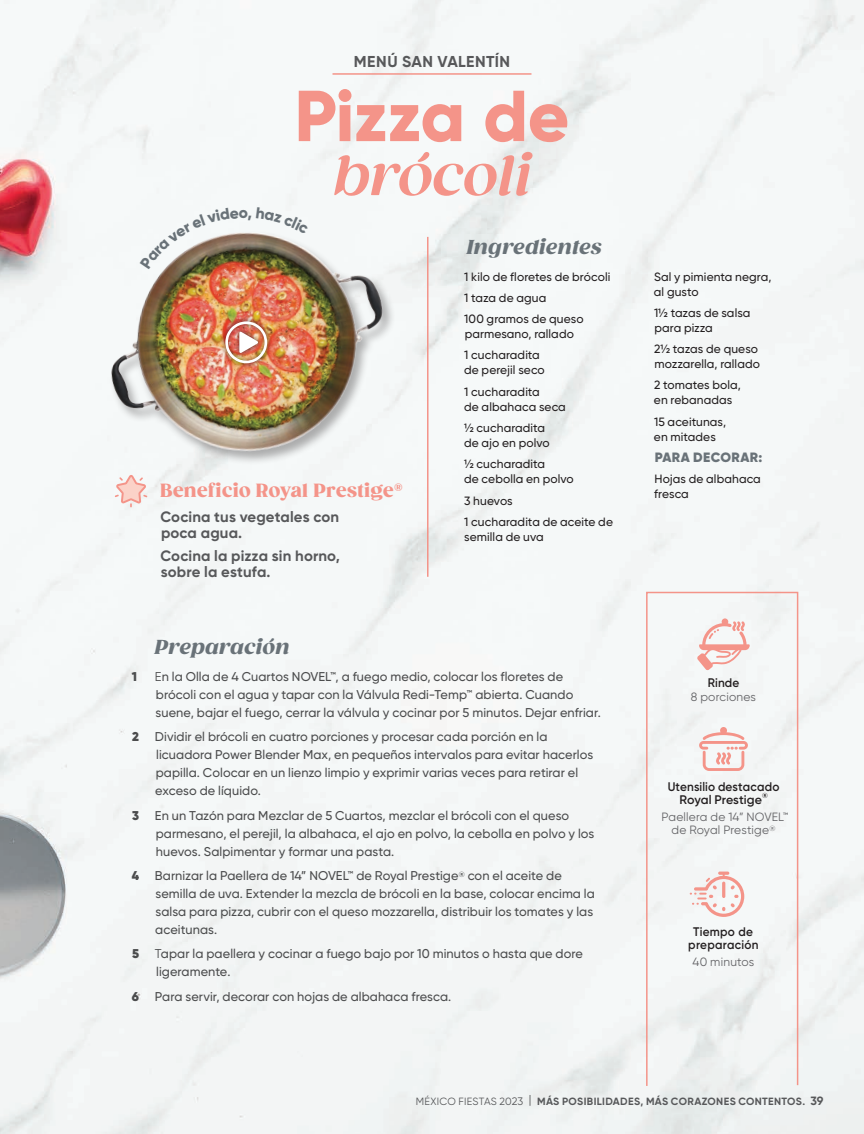
<style>
.page{position:relative;width:864px;height:1134px;background:#fff}
.page>*{position:absolute;margin:0;border:0;box-sizing:border-box;transform-origin:0 0}
.t1{font:800 72px "Gilroy";letter-spacing:-.01em;color:#f49489}
.t2{font:italic 700 54px "Gazpacho";color:#f49489}
.t3{font:italic 900 19.5px "Gazpacho";letter-spacing:.025em;color:#697278}
.t4{font:900 18.45px "Gazpacho";letter-spacing:.02em;color:#f49489}
.t5{font:700 15.75px "Gilroy";letter-spacing:.025em;color:#57585a}
.t6{font:700 15px/16.5px "Gilroy";letter-spacing:.01em;color:#57585a}
.t7{font:900 13.5px "Gilroy";letter-spacing:.025em;color:#697278}
.t8{font:500 12.75px/18px "Gilroy";letter-spacing:.005em;color:#4b4c4d}
.t9{font:900 12.75px "Gilroy";color:#4b4c4d}
.t10{font:600 12.45px/13.5px "Gilroy";letter-spacing:.01em;color:#231f20;text-align:center;scale:.95 1}
.t11{font:500 12px/21.3px "Gilroy";letter-spacing:.01em;color:#231f20}
.t12{font:12px/13.5px "Gilroy";letter-spacing:.015em;color:#636366;text-align:center}
.t13{font:700 10.5px "Gilroy";letter-spacing:.03em;color:#57585a}
.t14{font:600 7.2px "Gilroy";color:#231f20}
.s1{font-weight:400}
.s2{font-weight:900}
.s3{font-weight:400;font-size:10.8px}
.s4{font-family:"Soleil";font-weight:400}
.s5{font-size:12px}
</style>
<div class="page">
<img style="left:0;top:0;width:864px;height:1134px">
<hr style="left:427px;top:237px;width:2px;height:340px;background:#f49489">
<svg style="left:645px;top:591px;width:154px;height:496px"></svg>
<svg style="left:115px;top:476px;width:32px;height:31px"></svg>
<img style="left:93px;top:208px;width:318px;height:268px">
<hr style="left:333px;top:73px;width:198px;height:2px;background:#f49489">
<div style="left:220px;top:316px;width:52px;height:52px;background:#231f20;opacity:.75"></div>
<img style="left:211px;top:306px;width:56px;height:57px">
<svg style="left:140px;top:207px;width:169px;height:62px"></svg>
<p class="t5" style="left:354px;top:51px;width:158px">MENÚ SAN VALENTÍN</p>
<h1 class="t1" style="left:294px;top:71px;width:277px">Pizza de</h1>
<h2 class="t2" style="left:334px;top:144px;width:199px">brócoli</h2>
<h3 class="t4" style="left:160px;top:479px;width:244px">Beneficio Royal Prestige®</h3>
<p class="t6" style="left:160px;top:508px;width:180px">Cocina tus vegetales con poca agua.</p>
<p class="t6" style="left:160px;top:547px;width:181px">Cocina la pizza sin horno, sobre la estufa.</p>
<h3 class="t3" style="left:155px;top:635px;width:136px">Preparación</h3>
<h3 class="t3" style="left:467px;top:236px;width:137px">Ingredientes</h3>
<p class="t11" style="left:464px;top:266px;width:148px">1 kilo de floretes de brócoli<br>1 taza de agua<br>100 gramos de queso</p>
<p class="t11" style="left:464px;top:323px;width:111px">parmesano, rallado<br>1 cucharadita</p>
<p class="t11" style="left:464px;top:359px;width:82px">de perejil seco<br>1 cucharadita</p>
<p class="t11" style="left:464px;top:396px;width:103px">de albahaca seca ½ cucharadita</p>
<p class="t11" style="left:464px;top:432px;width:87px">de ajo en polvo ½ cucharadita</p>
<p class="t11" style="left:464px;top:468px;width:150px">de cebolla en polvo<br>3 huevos<br>1 cucharadita de aceite de</p>
<p class="t11" style="left:464px;top:526px;width:81px">semilla de uva</p>
<p class="t9" style="left:132px;top:669px;width:7px">1</p>
<p class="t8" style="left:155px;top:668px;width:447px"><span class="s1">E</span>n la Olla de 4 Cuartos NOVEL™, a fuego medio, colocar los floretes de brócoli con el agua y tapar con la Válvula Redi-Temp™ abierta. Cuando suene, bajar el fuego, cerrar la válvula y cocinar por 5 minutos. Dejar enfriar.</p>
<p class="t9" style="left:132px;top:729px;width:8px">2</p>
<p class="t8" style="left:155px;top:728px;width:440px">Dividir el brócoli en cuatro porciones y procesar cada porción en la licuadora Power Blender Max, en pequeños intervalos para evitar hacerlos papilla. Colocar en un lienzo limpio y exprimir varias veces para retirar el exceso de líquido.</p>
<p class="t9" style="left:132px;top:807px;width:8px">3</p>
<p class="t8" style="left:155px;top:806px;width:441px">En un Tazón para Mezclar de 5 Cuartos, mezclar el brócoli con el queso parmesano, el perejil, la albahaca, el ajo en polvo, la cebolla en polvo y los huevos. Salpimentar y formar una pasta.</p>
<p class="t8" style="left:155px;top:866px;width:441px;text-indent:-23px"><span class="s2">4</span> Barnizar la Paellera de 14” NOVEL™ de Royal Prestige<sup>®</sup> con el aceite de semilla de uva. Extender la mezcla de brócoli en la base, colocar encima la salsa para pizza, cubrir con el queso mozzarella, distribuir los tomates y las aceitunas.</p>
<p class="t8" style="left:156px;top:945px;width:428px;text-indent:-24px"><span class="s2">5</span> <span class="s1">T</span>apar la paellera y cocinar a fuego bajo por 10 minutos o hasta que dore ligeramente.</p>
<p class="t9" style="left:132px;top:988px;width:9px">6</p>
<p class="t8" style="left:155px;top:987px;width:298px">Para servir, decorar con hojas de albahaca fresca.</p>
<p class="t11" style="left:654px;top:269px;width:119px;line-height:15px">Sal y pimienta negra, al gusto</p>
<p class="t11" style="left:654px;top:305px;width:98px;line-height:15px">1½ tazas de salsa para pizza</p>
<p class="t11" style="left:654px;top:341px;width:107px;line-height:15px">2½ tazas de queso mozzarella, rallado</p>
<p class="t11" style="left:654px;top:378px;width:88px;line-height:15px">2 tomates bola, en rebanadas</p>
<p class="t11" style="left:654px;top:414px;width:74px;line-height:15px">15 aceitunas, en mitades</p>
<p class="t7" style="left:655px;top:449px;width:109px">PARA DECORAR:</p>
<p class="t11" style="left:654px;top:471px;width:108px;line-height:15px">Hojas de albahaca fresca</p>
<p class="t10" style="left:708px;top:675px;width:35px">Rinde</p>
<p class="t12" style="left:691px;top:690px;width:67px">8 porciones</p>
<p class="t10" style="left:668px;top:779px;width:119px">Utensilio destacado<br>Royal Prestige</p>
<p class="t14" style="left:762px;top:792px;width:7px">®</p>
<p class="t12" style="left:661px;top:810px;width:129px">Paellera de 14” NOVEL™ de Royal Prestige<sup>®</sup></p>
<p class="t10" style="left:688px;top:924px;width:75px">Tiempo de preparación</p>
<p class="t12" style="left:693px;top:955px;width:63px">40 minutos</p>
<p class="t13" style="left:416px;top:1095px;width:409px"><span class="s1">MÉXICO FIESTAS 20</span><span class="s3">23</span> <span class="s4">|</span> MÁS POSIBILIDADES, MÁS CORAZONES CONTENTOS. <span class="s5">39</span></p>
</div>
